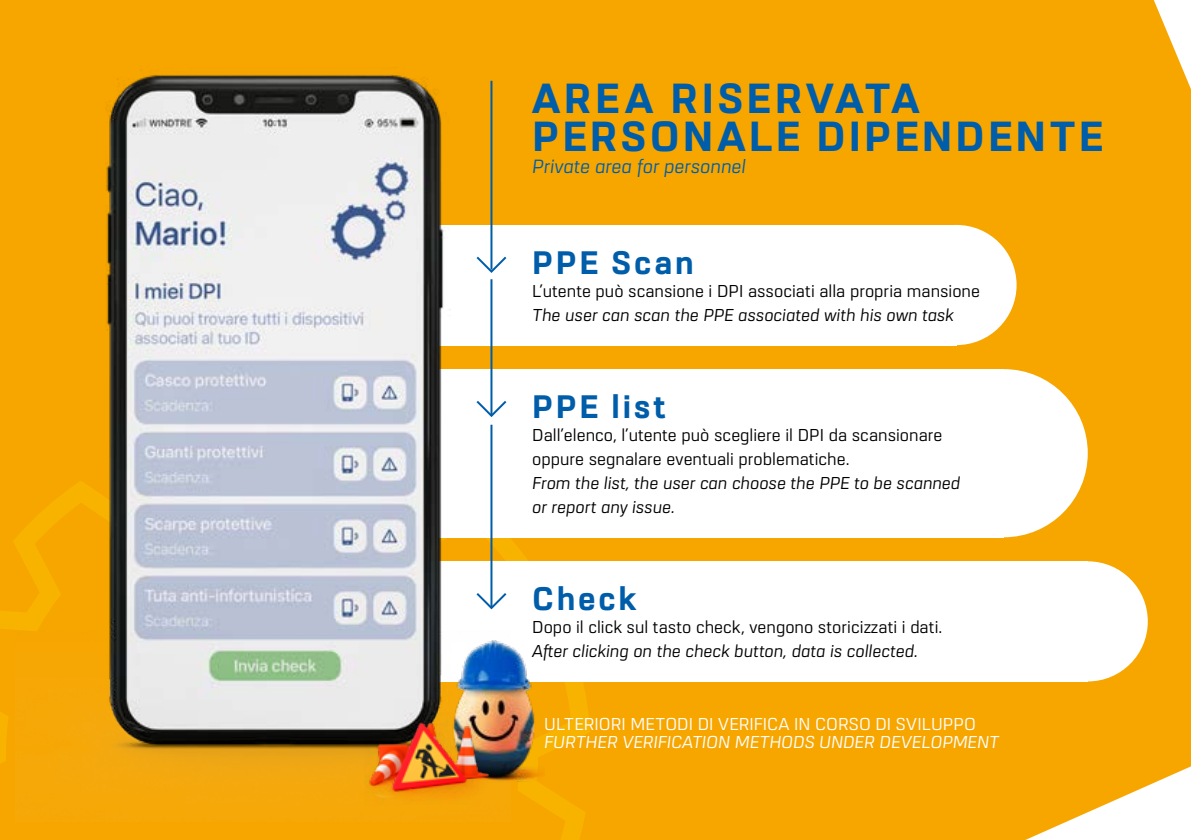
<style>
.page{position:relative;width:1191px;height:840px;background:#fff}
.page>*{position:absolute;margin:0;border:0;box-sizing:border-box;transform-origin:0 0}
.t1{font:800 44px/38px "URW Dock";letter-spacing:.075em;color:#005da9}
.t2{font:800 34px "URW Dock";letter-spacing:.08em;color:#005da9}
.t3{font:italic 20px "URW Dock";color:#005da9}
.t4{font:18px/24px "URW Dock";color:#000}
.t5{font:italic 18px/24px "URW Dock";color:#000}
.t6{font:18px "URW Dock";color:#fff}
.t7{font:italic 18px "URW Dock";color:#fff}
</style>
<div class="page">
<div style="left:0;top:0;width:1191px;height:839px;background:#f7a600"></div>
<svg style="left:0;top:424px;width:592px;height:415px"></svg>
<div style="left:432px;top:225px;width:524px;height:120px;background:#fff"></div>
<div style="left:407px;top:369px;width:596px;height:168px;background:#fff"></div>
<div style="left:422px;top:561px;width:665px;height:120px;background:#fff"></div>
<div style="left:896px;top:225px;width:120px;height:120px;background:#fff;border-radius:50%"></div>
<div style="left:919px;top:369px;width:168px;height:168px;background:#fff;border-radius:50%"></div>
<div style="left:1027px;top:561px;width:120px;height:120px;background:#fff;border-radius:50%"></div>
<img style="left:16px;top:57px;width:494px;height:764px">
<img style="left:447px;top:638px;width:97px;height:161px">
<img style="left:364px;top:712px;width:127px;height:95px">
<h1 class="t1" style="left:532px;top:77px;width:573px">AREA RISERVATA<br>PERSONALE DIPENDENTE</h1>
<p class="t3" style="left:532px;top:153px;width:215px">Private area for personnel</p>
<h2 class="t2" style="left:532px;top:239px;width:163px">PPE Scan</h2>
<p class="t4" style="left:532px;top:278px;width:449px">L’utente può scansione i DPI associati alla propria mansione</p>
<p class="t5" style="left:532px;top:302px;width:423px">The user can scan the PPE associated with his own task</p>
<h2 class="t2" style="left:532px;top:383px;width:135px">PPE list</h2>
<p class="t4" style="left:532px;top:422px;width:412px">Dall’elenco, l’utente può scegliere il DPI da scansionare oppure segnalare eventuali problematiche.</p>
<p class="t5" style="left:532px;top:470px;width:429px">From the list, the user can choose the PPE to be scanned or report any issue.</p>
<h2 class="t2" style="left:532px;top:575px;width:105px">Check</h2>
<p class="t4" style="left:532px;top:614px;width:411px">Dopo il click sul tasto check, vengono storicizzati i dati.</p>
<p class="t5" style="left:532px;top:638px;width:387px">After clicking on the check button, data is collected.</p>
<p class="t6" style="left:544px;top:711px;width:433px">ULTERIORI METODI DI VERIFICA IN CORSO DI SVILUPPO</p>
<p class="t7" style="left:544px;top:729px;width:456px">FURTHER VERIFICATION METHODS UNDER DEVELOPMENT</p>
</div>
